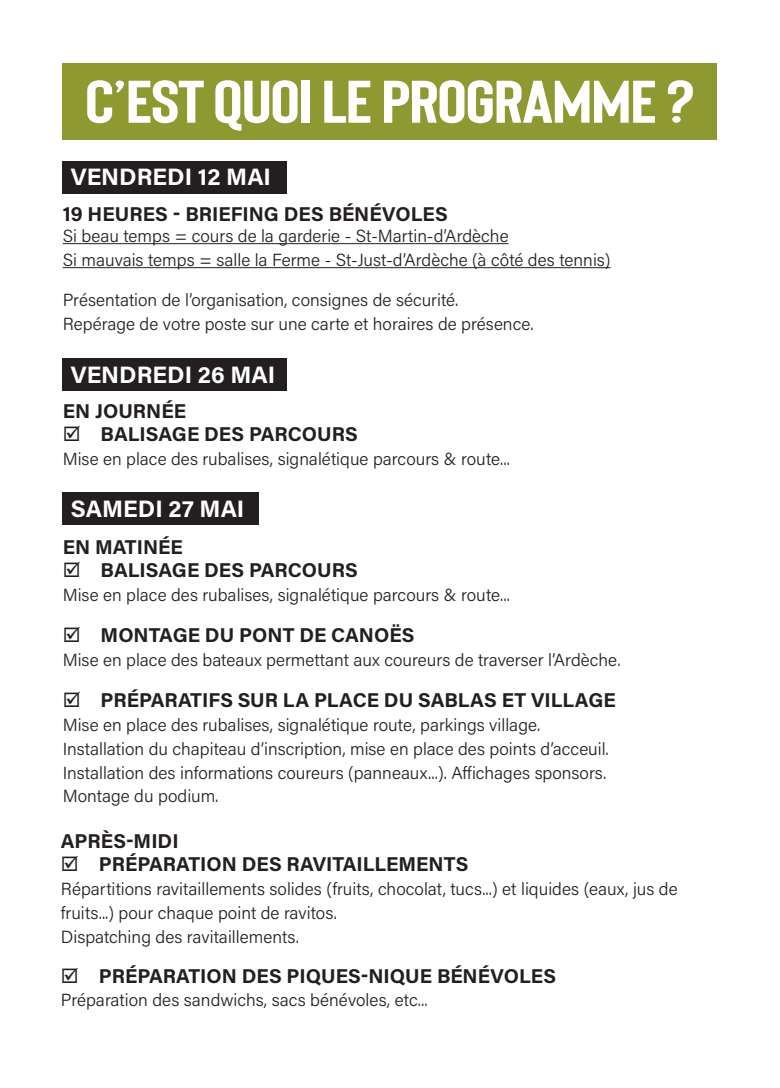
<style>
.page{position:relative;width:780px;height:1088px;background:#fff}
.page>*{position:absolute;margin:0;border:0;box-sizing:border-box;transform-origin:0 0}
.t1{font:700 60px "Bison";letter-spacing:-.02em;color:#fff;scale:1.25 1}
.t2{font:23.75px "Acumin Variable Concept";color:#fff}
.t3{font:20px "Acumin Variable Concept";color:#231f20}
.t4{font:17.5px/23.8px "Acumin Variable Concept";color:#231f20}
</style>
<div class="page">
<div style="left:63px;top:359px;width:224px;height:32px;background:#231f20"></div>
<div style="left:63px;top:63px;width:654px;height:77px;background:#8e9a31"></div>
<div style="left:63px;top:492px;width:196px;height:32px;background:#231f20"></div>
<div style="left:63px;top:161px;width:224px;height:32px;background:#231f20"></div>
<hr style="left:63px;top:243px;width:445px;height:1px;background:#231f20">
<hr style="left:63px;top:267px;width:547px;height:1px;background:#231f20">
<h1 class="t1" style="left:85px;top:69px;width:489px">c’EST QUOI LE PROGRAMME ?</h1>
<h2 class="t2" style="left:71px;top:160px;width:202px">VENDREDI 12 MAI</h2>
<p class="t3" style="left:63px;top:200px;width:386px">19 HEURES - BRIEFING DES BÉNÉVOLES</p>
<p class="t4" style="left:63px;top:223px;width:549px">Si beau temps = cours de la garderie - St-Martin-d’Ardèche<br>Si mauvais temps = salle la Ferme - St-Just-d’Ardèche (à côté des tennis)</p>
<p class="t4" style="left:63px;top:287px;width:472px">Présentation de l’organisation, consignes de sécurité.<br>Repérage de votre poste sur une carte et horaires de présence.</p>
<h2 class="t2" style="left:71px;top:359px;width:206px">VENDREDI 26 MAI</h2>
<p class="t3" style="left:63px;top:397px;width:125px">EN JOURNÉE</p>
<p class="t3" style="left:63px;top:421px;width:297px">☑ BALISAGE DES PARCOURS</p>
<p class="t4" style="left:63px;top:447px;width:448px">Mise en place des rubalises, signalétique parcours &amp; route...</p>
<h2 class="t2" style="left:71px;top:492px;width:175px">SAMEDI 27 MAI</h2>
<p class="t3" style="left:63px;top:533px;width:121px">EN MATINÉE</p>
<p class="t3" style="left:63px;top:557px;width:297px">☑ BALISAGE DES PARCOURS</p>
<p class="t4" style="left:63px;top:582px;width:448px">Mise en place des rubalises, signalétique parcours &amp; route...</p>
<p class="t3" style="left:63px;top:622px;width:353px">☑ MONTAGE DU PONT DE CANOËS</p>
<p class="t4" style="left:63px;top:647px;width:559px">Mise en place des bateaux permettant aux coureurs de traverser l’Ardèche.</p>
<p class="t3" style="left:63px;top:687px;width:554px">☑ PRÉPARATIFS SUR LA PLACE DU SABLAS ET VILLAGE</p>
<p class="t4" style="left:63px;top:712px;width:547px">Mise en place des rubalises, signalétique route, parkings village.<br>Installation du chapiteau d’inscription, mise en place des points d’acceuil.<br>Installation des informations coureurs (panneaux...). Affichages sponsors.<br>Montage du podium.</p>
<p class="t3" style="left:61px;top:827px;width:119px">APRÈS-MIDI</p>
<p class="t3" style="left:61px;top:851px;width:409px">☑ PRÉPARATION DES RAVITAILLEMENTS</p>
<p class="t4" style="left:61px;top:876px;width:618px">Répartitions ravitaillements solides (fruits, chocolat, tucs...) et liquides (eaux, jus de fruits...) pour chaque point de ravitos.<br>Dispatching des ravitaillements.</p>
<p class="t3" style="left:61px;top:962px;width:496px">☑ PRÉPARATION DES PIQUES-NIQUE BÉNÉVOLES</p>
<p class="t4" style="left:61px;top:988px;width:368px">Préparation des sandwichs, sacs bénévoles, etc...</p>
</div>
